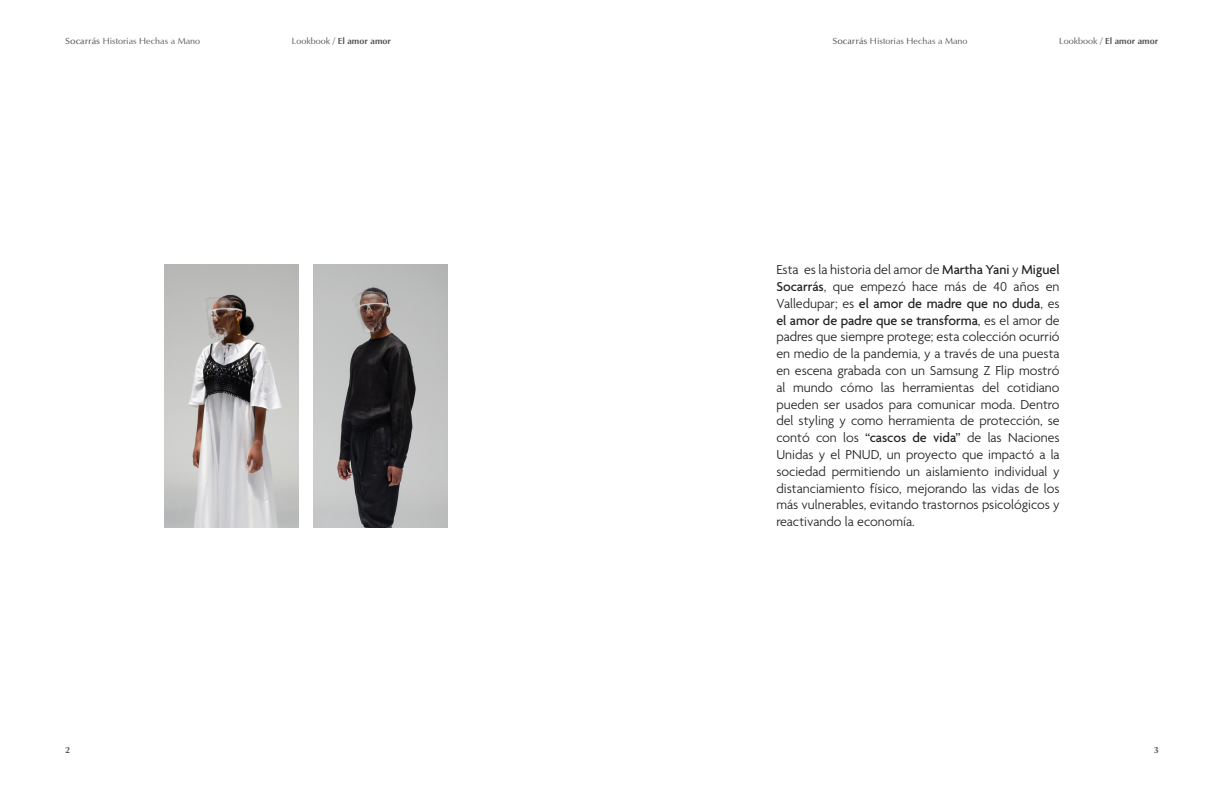
<style>
.page{position:relative;width:1224px;height:792px;background:#fff}
.page>*{position:absolute;margin:0;border:0;box-sizing:border-box;transform-origin:0 0}
.t1{font:300 14px/16.8px "Agenda";color:#231f20;text-align:justify}
.t2{font:9px "Optima";color:#57585a}
.t3{font:700 9px "Optima";color:#57585a}
.s1{font-weight:400}
.s2{font-weight:500}
</style>
<div class="page">
<img style="left:165px;top:264px;width:134px;height:264px">
<img style="left:313px;top:264px;width:134px;height:264px">
<p class="t3" style="left:292px;top:36px;width:101px"><span class="s1">Lookbook /</span> El amor amor</p>
<p class="t3" style="left:1059px;top:36px;width:101px"><span class="s1">Lookbook /</span> El amor amor</p>
<p class="t2" style="left:65px;top:37px;width:137px"><span class="s2">Socarrás</span> Historias Hechas a Mano</p>
<p class="t2" style="left:832px;top:37px;width:137px"><span class="s2">Socarrás</span> Historias Hechas a Mano</p>
<p class="t1" style="left:776px;top:262px;width:285px">Esta es la historia del amor de <span class="s2">Martha Yani</span> y <span class="s2">Miguel Socarrás</span>, que empezó hace más de 40 años en Valledupar; es <span class="s2">el amor de madre que no duda</span>, es <span class="s2">el amor de padre que se transforma</span>, es el amor de padres que siempre protege; esta colección ocurrió en medio de la pandemia, y a través de una puesta en escena grabada con un Samsung Z Flip mostró al mundo cómo las herramientas del cotidiano pueden ser usados para comunicar moda. Dentro del styling y como herramienta de protección, se contó con los <span class="s2">“cascos de vida”</span> de las Naciones Unidas y el PNUD, un proyecto que impactó a la sociedad permitiendo un aislamiento individual y distanciamiento físico, mejorando las vidas de los más vulnerables, evitando trastornos psicológicos y reactivando la economía.</p>
<p class="t3" style="left:65px;top:745px;width:7px">2</p>
<p class="t3" style="left:1154px;top:745px;width:7px">3</p>
</div>
